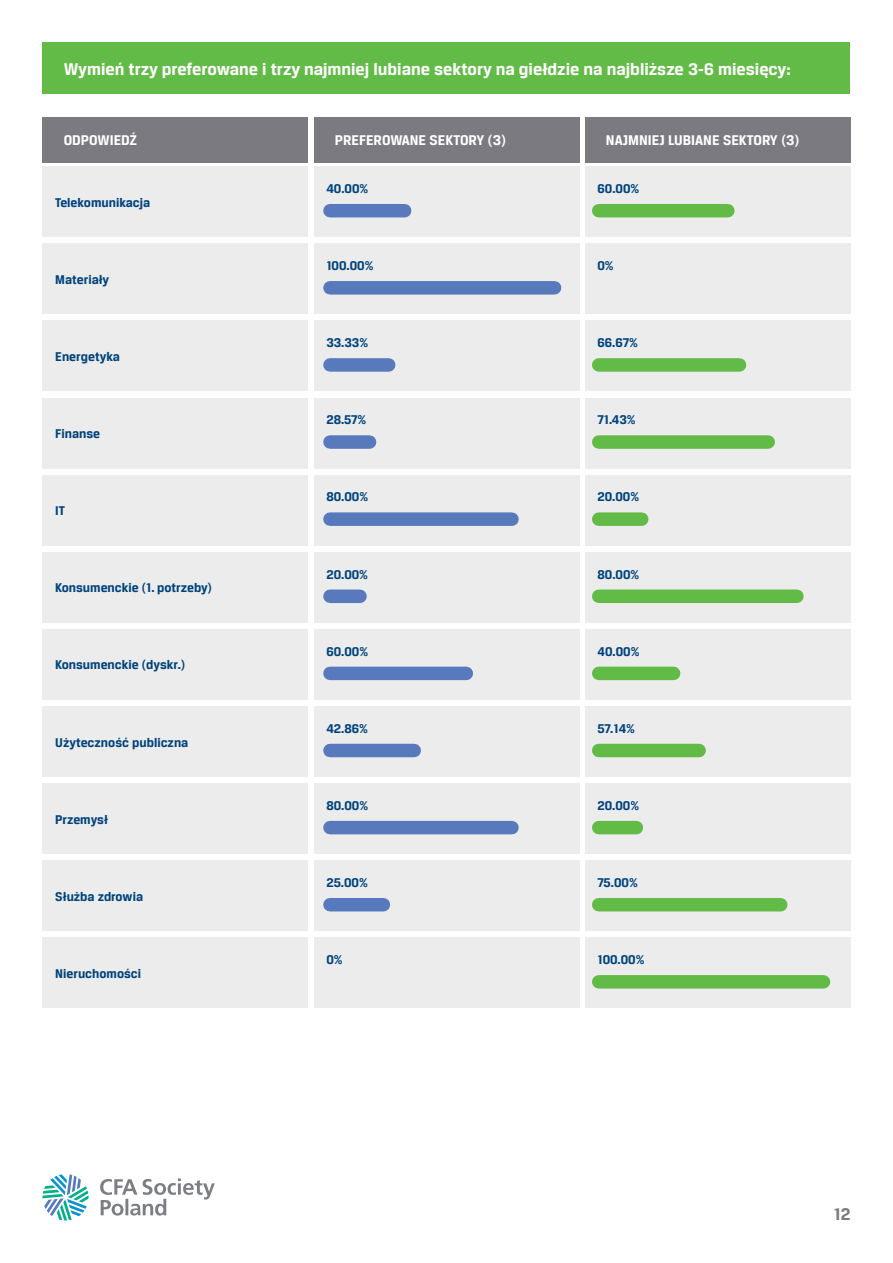
<style>
.page{position:relative;width:893px;height:1263px;background:#fff}
.page>*{position:absolute;margin:0;border:0;box-sizing:border-box;transform-origin:0 0}
.t1{font:700 18px "CFA Breuer Text";color:#fff}
.t2{font:700 18px "CFA Breuer Text";color:#7b7a80}
.t3{font:700 15px "CFA Breuer Text";color:#fff}
.t4{font:700 13.5px "CFA Breuer Text";color:#00437b}
</style>
<div class="page">
<svg style="left:100px;top:1178px;width:115px;height:38px"></svg>
<svg style="left:43px;top:1174px;width:46px;height:46px"></svg>
<div style="left:43px;top:43px;width:807px;height:51px;background:#62bb46"></div>
<div style="left:43px;top:117px;width:265px;height:45px;background:#7b7a80"></div>
<div style="left:314px;top:117px;width:265px;height:45px;background:#7b7a80"></div>
<div style="left:585px;top:117px;width:265px;height:45px;background:#7b7a80"></div>
<div style="left:43px;top:167px;width:265px;height:70px;background:#ececed"></div>
<div style="left:314px;top:167px;width:265px;height:70px;background:#ececed"></div>
<div style="left:585px;top:167px;width:265px;height:70px;background:#ececed"></div>
<div style="left:330px;top:204px;width:75px;height:13px;background:#587abc"></div>
<div style="left:599px;top:204px;width:129px;height:13px;background:#62bb46"></div>
<div style="left:43px;top:552px;width:265px;height:70px;background:#ececed"></div>
<div style="left:314px;top:552px;width:265px;height:70px;background:#ececed"></div>
<div style="left:585px;top:552px;width:265px;height:70px;background:#ececed"></div>
<div style="left:330px;top:589px;width:30px;height:14px;background:#587abc"></div>
<div style="left:599px;top:589px;width:198px;height:14px;background:#62bb46"></div>
<div style="left:43px;top:244px;width:265px;height:70px;background:#ececed"></div>
<div style="left:314px;top:244px;width:265px;height:70px;background:#ececed"></div>
<div style="left:585px;top:244px;width:265px;height:70px;background:#ececed"></div>
<div style="left:330px;top:281px;width:225px;height:14px;background:#587abc"></div>
<div style="left:43px;top:629px;width:265px;height:70px;background:#ececed"></div>
<div style="left:314px;top:629px;width:265px;height:70px;background:#ececed"></div>
<div style="left:585px;top:629px;width:265px;height:70px;background:#ececed"></div>
<div style="left:330px;top:667px;width:136px;height:13px;background:#587abc"></div>
<div style="left:599px;top:667px;width:75px;height:13px;background:#62bb46"></div>
<div style="left:43px;top:321px;width:265px;height:70px;background:#ececed"></div>
<div style="left:314px;top:321px;width:265px;height:70px;background:#ececed"></div>
<div style="left:585px;top:321px;width:265px;height:70px;background:#ececed"></div>
<div style="left:330px;top:358px;width:59px;height:14px;background:#587abc"></div>
<div style="left:599px;top:358px;width:140px;height:14px;background:#62bb46"></div>
<div style="left:43px;top:706px;width:265px;height:70px;background:#ececed"></div>
<div style="left:314px;top:706px;width:265px;height:70px;background:#ececed"></div>
<div style="left:585px;top:706px;width:265px;height:70px;background:#ececed"></div>
<div style="left:330px;top:744px;width:84px;height:13px;background:#587abc"></div>
<div style="left:599px;top:744px;width:100px;height:13px;background:#62bb46"></div>
<div style="left:43px;top:938px;width:265px;height:70px;background:#ececed"></div>
<div style="left:314px;top:938px;width:265px;height:70px;background:#ececed"></div>
<div style="left:585px;top:938px;width:265px;height:70px;background:#ececed"></div>
<div style="left:599px;top:975px;width:224px;height:13px;background:#62bb46"></div>
<div style="left:43px;top:398px;width:265px;height:70px;background:#ececed"></div>
<div style="left:314px;top:398px;width:265px;height:70px;background:#ececed"></div>
<div style="left:585px;top:398px;width:265px;height:70px;background:#ececed"></div>
<div style="left:330px;top:435px;width:40px;height:14px;background:#587abc"></div>
<div style="left:599px;top:435px;width:169px;height:14px;background:#62bb46"></div>
<div style="left:43px;top:783px;width:265px;height:71px;background:#ececed"></div>
<div style="left:314px;top:783px;width:265px;height:71px;background:#ececed"></div>
<div style="left:585px;top:783px;width:265px;height:71px;background:#ececed"></div>
<div style="left:330px;top:821px;width:182px;height:13px;background:#587abc"></div>
<div style="left:599px;top:821px;width:37px;height:13px;background:#62bb46"></div>
<div style="left:43px;top:475px;width:265px;height:70px;background:#ececed"></div>
<div style="left:314px;top:475px;width:265px;height:70px;background:#ececed"></div>
<div style="left:585px;top:475px;width:265px;height:70px;background:#ececed"></div>
<div style="left:330px;top:512px;width:182px;height:14px;background:#587abc"></div>
<div style="left:599px;top:512px;width:43px;height:14px;background:#62bb46"></div>
<div style="left:43px;top:861px;width:265px;height:70px;background:#ececed"></div>
<div style="left:314px;top:861px;width:265px;height:70px;background:#ececed"></div>
<div style="left:585px;top:861px;width:265px;height:70px;background:#ececed"></div>
<div style="left:330px;top:898px;width:53px;height:13px;background:#587abc"></div>
<div style="left:599px;top:898px;width:182px;height:13px;background:#62bb46"></div>
<h1 class="t1" style="left:64px;top:59px;width:728px">Wymień trzy preferowane i trzy najmniej lubiane sektory na giełdzie na najbliższe 3-6 miesięcy:</h1>
<p class="t3" style="left:64px;top:132px;width:75px">ODPOWIEDŹ</p>
<p class="t3" style="left:335px;top:132px;width:173px">PREFEROWANE SEKTORY (3)</p>
<p class="t3" style="left:606px;top:132px;width:195px">NAJMNIEJ LUBIANE SEKTORY (3)</p>
<p class="t4" style="left:55px;top:195px;width:97px">Telekomunikacja</p>
<p class="t4" style="left:55px;top:272px;width:56px">Materiały</p>
<p class="t4" style="left:55px;top:349px;width:66px">Energetyka</p>
<p class="t4" style="left:55px;top:426px;width:46px">Finanse</p>
<p class="t4" style="left:55px;top:503px;width:11px">IT</p>
<p class="t4" style="left:55px;top:580px;width:158px">Konsumenckie (1. potrzeby)</p>
<p class="t4" style="left:55px;top:657px;width:131px">Konsumenckie (dyskr.)</p>
<p class="t4" style="left:55px;top:734px;width:135px">Użyteczność publiczna</p>
<p class="t4" style="left:55px;top:811px;width:54px">Przemysł</p>
<p class="t4" style="left:55px;top:889px;width:89px">Służba zdrowia</p>
<p class="t4" style="left:55px;top:966px;width:87px">Nieruchomości</p>
<p class="t4" style="left:326px;top:181px;width:43px">40.00%</p>
<p class="t4" style="left:597px;top:181px;width:43px">60.00%</p>
<p class="t4" style="left:326px;top:258px;width:49px">100.00%</p>
<p class="t4" style="left:597px;top:258px;width:18px">0%</p>
<p class="t4" style="left:326px;top:335px;width:43px">33.33%</p>
<p class="t4" style="left:597px;top:335px;width:42px">66.67%</p>
<p class="t4" style="left:326px;top:412px;width:42px">28.57%</p>
<p class="t4" style="left:597px;top:412px;width:40px">71.43%</p>
<p class="t4" style="left:326px;top:489px;width:43px">80.00%</p>
<p class="t4" style="left:597px;top:489px;width:43px">20.00%</p>
<p class="t4" style="left:326px;top:566px;width:43px">20.00%</p>
<p class="t4" style="left:597px;top:566px;width:43px">80.00%</p>
<p class="t4" style="left:326px;top:644px;width:43px">60.00%</p>
<p class="t4" style="left:597px;top:644px;width:43px">40.00%</p>
<p class="t4" style="left:326px;top:721px;width:43px">42.86%</p>
<p class="t4" style="left:597px;top:721px;width:39px">57.14%</p>
<p class="t4" style="left:326px;top:798px;width:43px">80.00%</p>
<p class="t4" style="left:597px;top:798px;width:43px">20.00%</p>
<p class="t4" style="left:326px;top:875px;width:43px">25.00%</p>
<p class="t4" style="left:597px;top:875px;width:42px">75.00%</p>
<p class="t4" style="left:326px;top:952px;width:18px">0%</p>
<p class="t4" style="left:597px;top:952px;width:49px">100.00%</p>
<h1 class="t2" style="left:834px;top:1204px;width:18px">12</h1>
</div>
